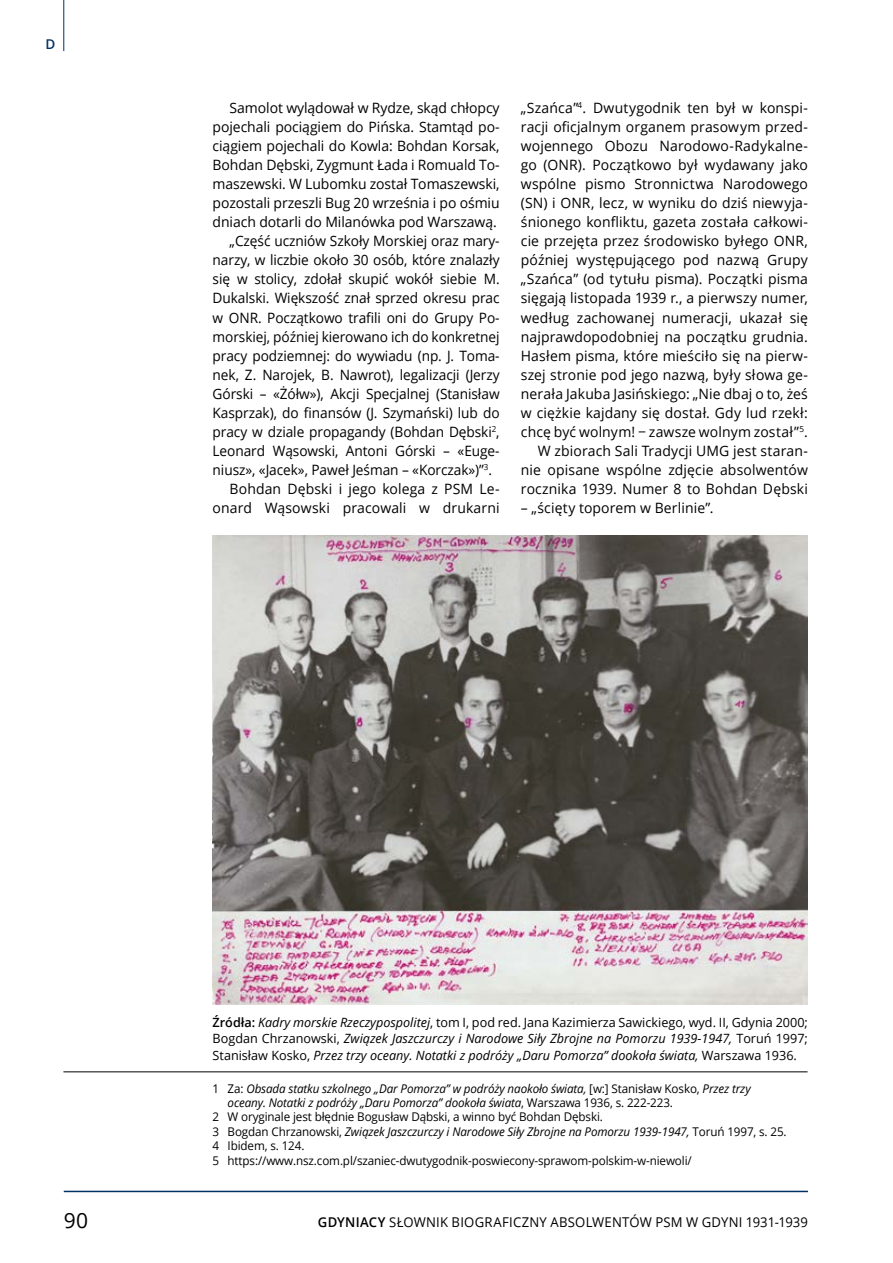
<style>
.page{position:relative;width:893px;height:1263px;background:#fff}
.page>*{position:absolute;margin:0;border:0;box-sizing:border-box;transform-origin:0 0}
.t1{font:21px "Open Sans";color:#000}
.t2{font:14.25px/19px "Open Sans";color:#000;text-align:right}
.t3{font:14.25px "Open Sans";color:#000;scale:.96 1}
.t4{font:13.5px "Open Sans";letter-spacing:.015em;color:#000}
.t5{font:600 13.5px "Open Sans";color:#003063}
.t6{font:italic 12.75px/16.5px "Open Sans";color:#000;text-align:justify}
.t7{font:italic 12px "Open Sans";letter-spacing:-.01em;color:#000}
.t8{font:12px "Open Sans";letter-spacing:-.01em;color:#000}
.s1{font-weight:600;font-style:normal}
.s2{font-style:normal}
.s3{font-weight:600}
</style>
<div class="page">
<hr style="left:64px;top:1191px;width:744px;height:1px;background:#003063">
<hr style="left:63px;top:0;width:1px;height:51px;background:#003063">
<img style="left:213px;top:536px;width:595px;height:469px">
<hr style="left:63px;top:1071px;width:744px;height:1px;background:#000">
<p class="t5" style="left:45px;top:34px;width:11px">D</p>
<p class="t2" style="left:230px;top:98px;width:272px">Samolot wylądował w Rydze, skąd chłopcy</p>
<p class="t2" style="left:213px;top:117px;width:289px">pojechali pociągiem do Pińska. Stamtąd po-</p>
<p class="t2" style="left:213px;top:136px;width:289px">ciągiem pojechali do Kowla: Bohdan Korsak,</p>
<p class="t2" style="left:213px;top:155px;width:289px">Bohdan Dębski, Zygmunt Łada i Romuald To-</p>
<p class="t2" style="left:213px;top:174px;width:289px">maszewski. W Lubomku został Tomaszewski,</p>
<p class="t2" style="left:213px;top:193px;width:289px">pozostali przeszli Bug 20 września i po ośmiu</p>
<p class="t2" style="left:213px;top:212px;width:286px">dniach dotarli do Milanówka pod Warszawą.</p>
<p class="t3" style="left:230px;top:231px;width:283px">„Część uczniów Szkoły Morskiej oraz mary-</p>
<p class="t3" style="left:213px;top:250px;width:300px">narzy, w liczbie około 30 osób, które znalazły</p>
<p class="t3" style="left:213px;top:269px;width:300px">się w stolicy, zdołał skupić wokół siebie M.</p>
<p class="t3" style="left:213px;top:289px;width:300px">Dukalski. Większość znał sprzed okresu prac</p>
<p class="t3" style="left:213px;top:308px;width:300px">w ONR. Początkowo trafili oni do Grupy Po-</p>
<p class="t3" style="left:213px;top:327px;width:300px">morskiej, później kierowano ich do konkretnej</p>
<p class="t3" style="left:213px;top:346px;width:300px">pracy podziemnej: do wywiadu (np. J. Toma-</p>
<p class="t3" style="left:213px;top:365px;width:300px">nek, Z. Narojek, B. Nawrot), legalizacji (Jerzy</p>
<p class="t3" style="left:213px;top:384px;width:300px">Górski – «Żółw»), Akcji Specjalnej (Stanisław</p>
<p class="t3" style="left:213px;top:403px;width:301px">Kasprzak), do finansów (J. Szymański) lub do</p>
<p class="t3" style="left:213px;top:422px;width:300px">pracy w dziale propagandy (Bohdan Dębski<sup>2</sup>,</p>
<p class="t3" style="left:213px;top:441px;width:300px">Leonard Wąsowski, Antoni Górski – «Euge-</p>
<p class="t3" style="left:213px;top:460px;width:293px">niusz», «Jacek», Paweł Jeśman – «Korczak»)”<sup>3</sup>.</p>
<p class="t2" style="left:230px;top:479px;width:272px">Bohdan Dębski i jego kolega z PSM Le-</p>
<p class="t2" style="left:213px;top:498px;width:289px">onard Wąsowski pracowali w drukarni</p>
<p class="t2" style="left:521px;top:98px;width:289px">„Szańca”<sup>4</sup>. Dwutygodnik ten był w konspi&shy;racji oficjalnym organem prasowym przed&shy;wojennego Obozu Narodowo-Radykalne&shy;go (ONR). Początkowo był wydawany jako wspólne pismo Stronnictwa Narodowego (SN) i ONR, lecz, w wyniku do dziś niewyja&shy;śnionego konfliktu, gazeta została całkowi&shy;cie przejęta przez środowisko byłego ONR, później występującego pod nazwą Grupy „Szańca” (od tytułu pisma). Początki pisma sięgają listopada 1939 r., a pierwszy numer, według zachowanej numeracji, ukazał się najprawdopodobniej na początku grudnia.<br>Hasłem pisma, które mieściło się na pierw&shy;szej stronie pod jego nazwą, były słowa ge&shy;nerała Jakuba Jasińskiego: „Nie dbaj o to, żeś w ciężkie kajdany się dostał. Gdy lud rzekł: chcę być wolnym! − zawsze wolnym został”<sup>5</sup>.<br>W zbiorach Sali Tradycji UMG jest staran&shy;nie opisane wspólne zdjęcie absolwentów rocznika 1939. Numer 8 to Bohdan Dębski</p>
<p class="t2" style="left:521px;top:498px;width:194px">– „ścięty toporem w Berlinie”.</p>
<p class="t6" style="left:213px;top:1013px;width:597px"><span class="s1">Źródła:</span> Kadry morskie Rzeczypospolitej<span class="s2">, tom I, pod red. Jana Kazimierza Sawickiego, wyd. II, Gdynia 2000; Bogdan Chrzanowski,</span> Związek Jaszczurczy i Narodowe Siły Zbrojne na Pomorzu 1939-1947, <span class="s2">Toruń 1997; Stanisław Kosko,</span> Przez trzy oceany. Notatki z podróży „Daru Pomorza” dookoła świata, <span class="s2">Warszawa 1936.</span></p>
<p class="t7" style="left:213px;top:1080px;width:540px"><span class="s2">1 Za:</span> Obsada statku szkolnego „Dar Pomorza” w podróży naokoło świata, <span class="s2">[w:] Stanisław Kosko,</span> Przez trzy</p>
<p class="t7" style="left:228px;top:1094px;width:447px">oceany. Notatki z podróży „Daru Pomorza” dookoła świata<span class="s2">, Warszawa 1936, s. 222-223.</span></p>
<p class="t8" style="left:213px;top:1109px;width:392px">2 W oryginale jest błędnie Bogusław Dąbski, a winno być Bohdan Dębski.</p>
<p class="t7" style="left:213px;top:1123px;width:576px"><span class="s2">3 Bogdan Chrzanowski,</span> Związek Jaszczurczy i Narodowe Siły Zbrojne na Pomorzu 1939-1947, <span class="s2">Toruń 1997, s. 25.</span></p>
<p class="t8" style="left:213px;top:1137px;width:93px">4 Ibidem, s. 124.</p>
<p class="t8" style="left:213px;top:1152px;width:481px">5 https://www.nsz.com.pl/szaniec-dwutygodnik-poswiecony-sprawom-polskim-w-niewoli/</p>
<h1 class="t1" style="left:64px;top:1206px;width:26px">90</h1>
<p class="t4" style="left:318px;top:1212px;width:491px"><span class="s3">GDYNIACY</span> SŁOWNIK BIOGRAFICZNY ABSOLWENTÓW PSM W GDYNI 1931-1939</p>
</div>
